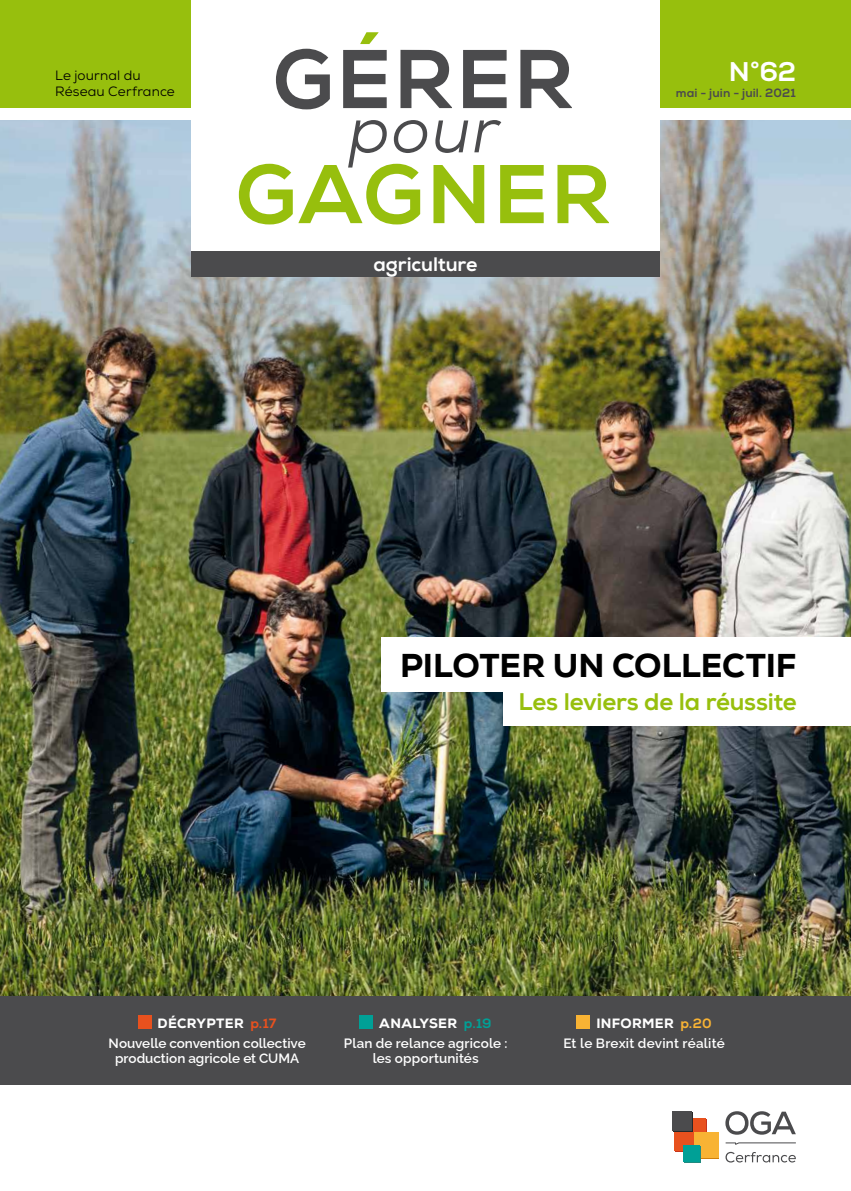
<style>
.page{position:relative;width:851px;height:1191px;background:#fff}
.page>*{position:absolute;margin:0;border:0;box-sizing:border-box;transform-origin:0 0}
.t1{font:800 33px "Nexa";letter-spacing:-.005em;color:#000}
.t2{font:27px "Nexa X Bold";color:#fff}
.t3{font:24px "Nexa X Bold";letter-spacing:-.01em;color:#97bf0d}
.t4{font:19.5px "Nexa X Bold";letter-spacing:-.005em;color:#fff}
.t5{font:600 13.5px/14.9px "Raleway";color:#fff;text-align:center}
.t6{font:800 13.5px "Nexa";letter-spacing:.025em;color:#fff}
.t7{font:13.5px/16.5px "Nexa";letter-spacing:.01em;color:#000}
.t8{font:12px "Nexa X Bold";letter-spacing:.01em;color:#4b4b4d}
.s1{font-family:"Nexa X Bold";font-weight:400;color:#e8511e}
.s2{font-family:"Nexa X Bold";font-weight:400;color:#00a096}
.s3{font-family:"Nexa X Bold";font-weight:400;color:#f8b334}
</style>
<div class="page">
<img style="left:0;top:121px;width:850px;height:875px">
<div style="left:0;top:996px;width:850px;height:88px;background:#4b4b4d"></div>
<div style="left:0;top:0;width:850px;height:108px;background:#97bf0d"></div>
<div style="left:138px;top:1015px;width:13px;height:13px;background:#e8511e"></div>
<div style="left:359px;top:1015px;width:14px;height:13px;background:#00a096"></div>
<div style="left:576px;top:1015px;width:14px;height:13px;background:#f8b334"></div>
<div style="left:381px;top:637px;width:469px;height:54px;background:#fff"></div>
<div style="left:503px;top:681px;width:347px;height:44px;background:#fff"></div>
<div style="left:675px;top:1119px;width:31px;height:32px;background:#e8511e"></div>
<div style="left:674px;top:1118px;width:31px;height:32px;background:#e8511e"></div>
<svg style="left:673px;top:1112px;width:19px;height:20px"></svg>
<div style="left:671px;top:1111px;width:20px;height:20px;background:#4b4b4d"></div>
<div style="left:694px;top:1133px;width:25px;height:25px;background:#f8b334"></div>
<div style="left:693px;top:1132px;width:25px;height:25px;background:#f8b334"></div>
<div style="left:684px;top:1145px;width:16px;height:17px;background:#00a096"></div>
<div style="left:683px;top:1145px;width:16px;height:16px;background:#00a096"></div>
<svg style="left:725px;top:1111px;width:70px;height:23px"></svg>
<svg style="left:725px;top:1142px;width:71px;height:3px"></svg>
<svg style="left:725px;top:1151px;width:71px;height:11px"></svg>
<div style="left:191px;top:0;width:468px;height:259px;background:#fff"></div>
<div style="left:191px;top:251px;width:468px;height:26px;background:#4b4b4d"></div>
<svg style="left:435px;top:120px;width:33px;height:33px"></svg>
<svg style="left:474px;top:120px;width:27px;height:32px"></svg>
<svg style="left:239px;top:120px;width:188px;height:104px"></svg>
<svg style="left:433px;top:165px;width:51px;height:58px"></svg>
<svg style="left:500px;top:165px;width:43px;height:58px"></svg>
<svg style="left:557px;top:165px;width:52px;height:58px"></svg>
<svg style="left:276px;top:49px;width:54px;height:60px"></svg>
<svg style="left:343px;top:50px;width:43px;height:58px"></svg>
<svg style="left:400px;top:50px;width:52px;height:58px"></svg>
<svg style="left:463px;top:50px;width:43px;height:58px"></svg>
<svg style="left:520px;top:50px;width:52px;height:58px"></svg>
<svg style="left:360px;top:32px;width:18px;height:12px"></svg>
<p class="t7" style="left:55px;top:67px;width:121px">Le journal du<br>Réseau Cerfrance</p>
<h2 class="t2" style="left:728px;top:55px;width:69px">N°62</h2>
<p class="t8" style="left:675px;top:86px;width:122px">mai - juin - juil. 2021</p>
<h3 class="t4" style="left:373px;top:252px;width:105px">agriculture</h3>
<h1 class="t1" style="left:400px;top:645px;width:398px">PILOTER UN COLLECTIF</h1>
<h3 class="t3" style="left:518px;top:687px;width:280px">Les leviers de la réussite</h3>
<p class="t6" style="left:158px;top:1015px;width:120px">DÉCRYPTER <span class="s1">p.17</span></p>
<p class="t5" style="left:109px;top:1034px;width:198px">Nouvelle convention collective production agricole et CUMA</p>
<p class="t6" style="left:379px;top:1015px;width:114px">ANALYSER <span class="s2">p.19</span></p>
<p class="t5" style="left:344px;top:1034px;width:165px">Plan de relance agricole : les opportunités</p>
<p class="t6" style="left:596px;top:1015px;width:117px">INFORMER <span class="s3">p.20</span></p>
<p class="t5" style="left:563px;top:1034px;width:163px">Et le Brexit devint réalité</p>
</div>
